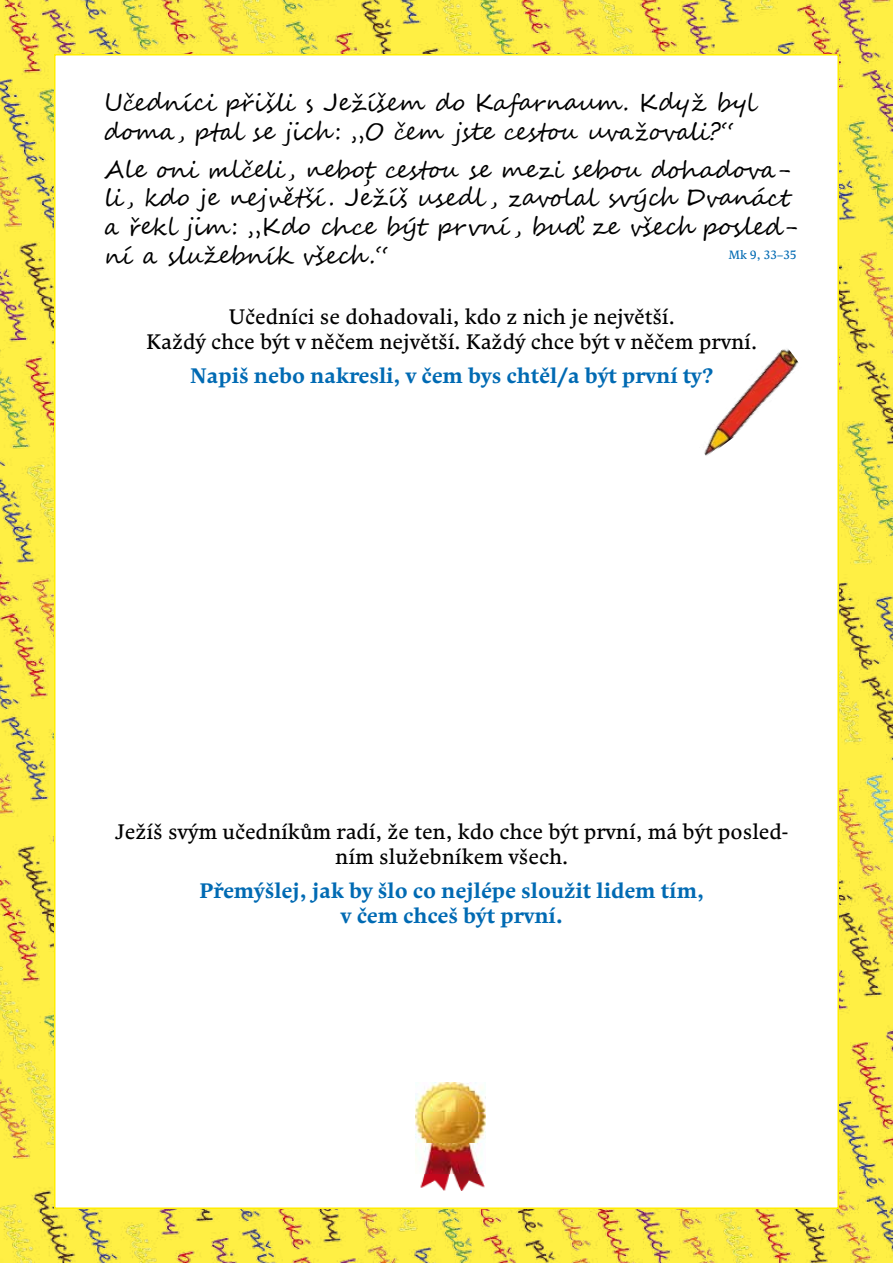
<style>
.page{position:relative;width:893px;height:1263px;background:#fff}
.page>*{position:absolute;margin:0;border:0;box-sizing:border-box;transform-origin:0 0}
.t1{font:24px/28.8px "Segoe Script";color:#000}
.t2{font:21px/25.2px "Comenia Serif Pro";color:#000;text-align:center}
.t3{font:700 21px/25.2px "Comenia Serif Pro";color:#006ab3;text-align:center}
.t4{font:12px "Comenia Serif Pro";color:#006ab3}
</style>
<div class="page">
<img style="left:0;top:0;width:893px;height:1263px">
<div style="left:54px;top:54px;width:785px;height:1155px;background:#fff;border:2px solid #ffed00"></div>
<img style="left:704px;top:349px;width:95px;height:107px">
<img style="left:416px;top:1082px;width:69px;height:109px">
<p class="t1" style="left:104px;top:89px;width:654px">Učedníci přišli s Ježíšem do Kafarnaum. Když byl doma, ptal se jich: „O čem jste cestou uvažovali?“</p>
<p class="t1" style="left:104px;top:155px;width:695px">Ale oni mlčeli, neboť cestou se mezi sebou dohadova&shy;li, kdo je největší . Ježíš usedl , zavolal svých Dvanáct a řekl jim: „Kdo chce být první , buď ze všech posled&shy;ní a služebník všech.“</p>
<p class="t4" style="left:728px;top:246px;width:70px">Mk 9, 33–35</p>
<p class="t2" style="left:146px;top:304px;width:612px">Učedníci se dohadovali, kdo z nich je největší.<br>Každý chce být v něčem největší. Každý chce být v něčem první.</p>
<p class="t3" style="left:190px;top:363px;width:525px">Napiš nebo nakresli, v čem bys chtěl/a být první ty?</p>
<p class="t2" style="left:115px;top:818px;width:675px">Ježíš svým učedníkům radí, že ten, kdo chce být první, má být posled&shy;ním služebníkem všech.</p>
<p class="t3" style="left:199px;top:877px;width:506px">Přemýšlej, jak by šlo co nejlépe sloužit lidem tím, v čem chceš být první.</p>
</div>
